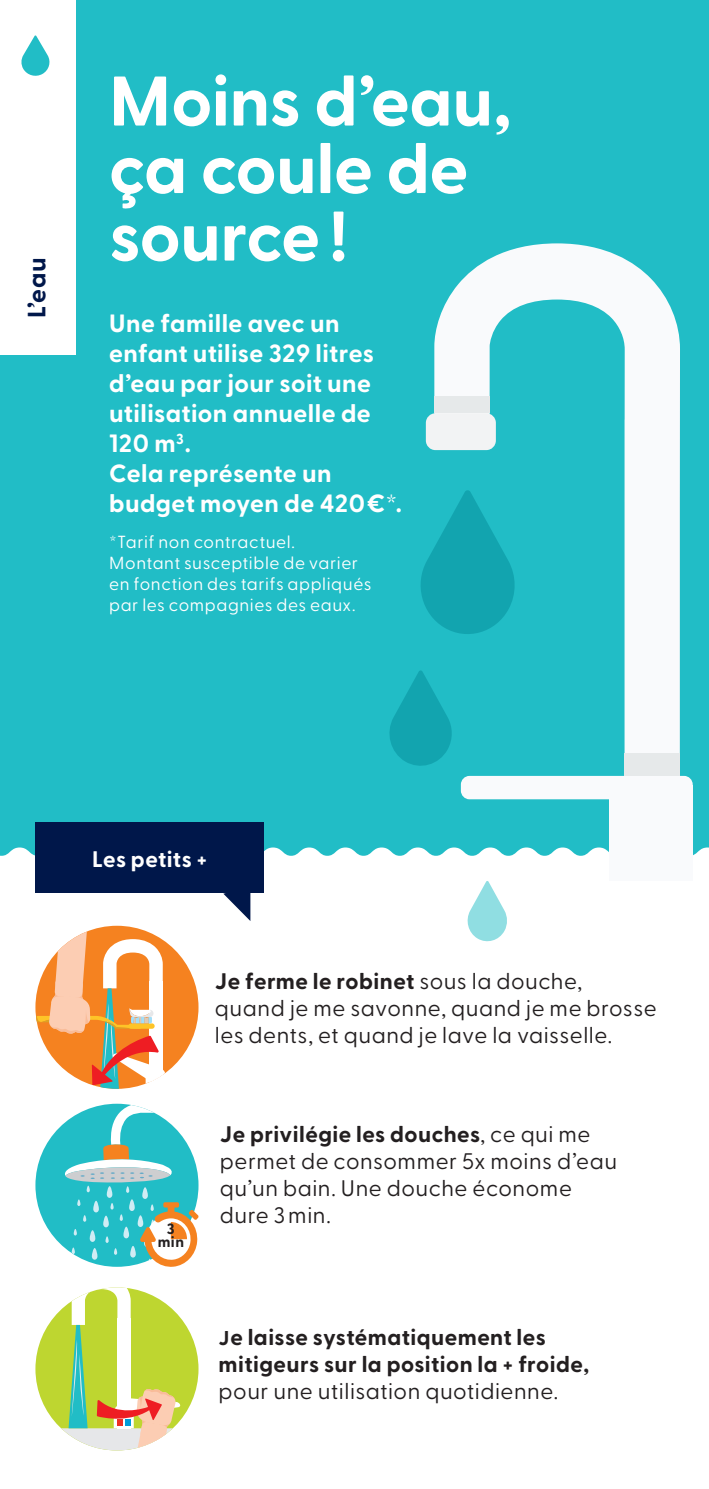
<style>
.page{position:relative;width:709px;height:1489px;background:#fff}
.page>*{position:absolute;margin:0;border:0;box-sizing:border-box;transform-origin:0 0}
.t1{font:700 70px/67.5px "Greycliff CF";letter-spacing:-.005em;color:#fff}
.t2{font:700 25px/30px "Greycliff CF";letter-spacing:.015em;color:#fff}
.t3{font:700 25px "Greycliff CF";color:#00174a}
.t4{font:22.5px/27px "Greycliff CF";letter-spacing:.025em;color:#231f20}
.t5{font:700 22.5px/27px "Greycliff CF";letter-spacing:.02em;color:#231f20}
.t6{font:700 22.5px "Greycliff CF";letter-spacing:.015em;color:#fff}
.t7{font:17.5px/21px "Greycliff CF";letter-spacing:.03em;color:#fff}
.t8{font:700 15px/12.5px "Greycliff CF";color:#231f20;text-align:center}
.s1{font-weight:700}
.s2{font-size:20px}
</style>
<div class="page">
<div style="left:0;top:0;width:709px;height:1054px;background:#21bdc6"></div>
<svg style="left:0;top:847px;width:709px;height:420px"></svg>
<div style="left:0;top:0;width:75px;height:354px;background:#fff"></div>
<svg style="left:421px;top:549px;width:13px;height:70px"></svg>
<svg style="left:389px;top:670px;width:45px;height:96px"></svg>
<svg style="left:465px;top:880px;width:43px;height:63px;background:#bfecee"></svg>
<svg style="left:434px;top:243px;width:246px;height:637px"></svg>
<div style="left:426px;top:413px;width:70px;height:37px;background:#f2f3f4;border-radius:10px"></div>
<div style="left:461px;top:775px;width:231px;height:24px;background:#f9fafc;border-radius:9px"></div>
<div style="left:609px;top:785px;width:83px;height:95px;background:#f9fafc"></div>
<div style="left:434px;top:396px;width:55px;height:17px;background:#e6e9ea"></div>
<div style="left:624px;top:753px;width:56px;height:22px;background:#e6e9ea"></div>
<div style="left:35px;top:1103px;width:163px;height:163px;background:#21bdc6;border-radius:50%"></div>
<div style="left:107px;top:1186px;width:5px;height:11px;background:#d0ecf4;border-radius:3px"></div>
<svg style="left:129px;top:1199px;width:6px;height:11px"></svg>
<svg style="left:64px;top:1103px;width:134px;height:89px"></svg>
<svg style="left:93px;top:1200px;width:6px;height:12px"></svg>
<svg style="left:77px;top:1199px;width:3px;height:6px"></svg>
<svg style="left:110px;top:1203px;width:4px;height:6px"></svg>
<div style="left:142px;top:1187px;width:6px;height:11px;background:#d0ecf4;border-radius:3px"></div>
<svg style="left:103px;top:1215px;width:6px;height:12px"></svg>
<svg style="left:83px;top:1215px;width:3px;height:6px"></svg>
<svg style="left:123px;top:1226px;width:6px;height:12px"></svg>
<svg style="left:120px;top:1214px;width:3px;height:6px"></svg>
<div style="left:90px;top:1230px;width:5px;height:11px;background:#d0ecf4;border-radius:3px"></div>
<svg style="left:74px;top:1229px;width:3px;height:6px"></svg>
<svg style="left:105px;top:1236px;width:4px;height:6px"></svg>
<div style="left:138px;top:1215px;width:5px;height:11px;background:#d0ecf4;border-radius:3px"></div>
<svg style="left:130px;top:1245px;width:6px;height:12px"></svg>
<svg style="left:114px;top:1248px;width:3px;height:6px"></svg>
<svg style="left:92px;top:1247px;width:5px;height:12px"></svg>
<svg style="left:72px;top:1247px;width:3px;height:6px"></svg>
<svg style="left:35px;top:1287px;width:159px;height:163px"></svg>
<div style="left:35px;top:925px;width:163px;height:163px;background:#f58220;border-radius:50%"></div>
<svg style="left:35px;top:925px;width:131px;height:163px"></svg>
<svg style="left:21px;top:35px;width:29px;height:41px"></svg>
<svg style="left:140px;top:1202px;width:59px;height:65px"></svg>
<div style="left:35px;top:822px;width:229px;height:71px;background:#00174a"></div>
<svg style="left:223px;top:893px;width:29px;height:28px"></svg>
<p class="t3" style="left:18px;top:318px;width:62px;rotate:-90deg">L’eau</p>
<h1 class="t1" style="left:109px;top:64px;width:404px">Moins d’eau, ça coule de source!</h1>
<p class="t2" style="left:109px;top:307px;width:294px">Une famille avec un enfant utilise 329 litres d’eau par jour soit une utilisation annuelle de<br>120 m<sup>3</sup>.<br>Cela représente un budget moyen de 420€*.</p>
<p class="t7" style="left:109px;top:530px;width:264px">*Tarif non contractuel.<br>Montant susceptible de varier en fonction des tarifs appliqués par les compagnies des eaux.</p>
<p class="t6" style="left:92px;top:841px;width:117px">Les petits +</p>
<p class="t8" style="left:158px;top:1221px;width:28px">3 min</p>
<p class="t4" style="left:215px;top:966px;width:443px"><span class="s1">Je ferme le robinet</span> sous la douche, quand je me savonne, quand je me brosse les dents, et quand je lave la vaisselle.</p>
<p class="t4" style="left:220px;top:1119px;width:398px"><span class="s1">Je privilégie les douches</span>, ce qui me permet de consommer 5x moins d’eau qu’un bain. Une douche économe dure 3 min.</p>
<p class="t5" style="left:219px;top:1322px;width:372px"><span class="s2">J</span>e laisse systématiquement les mitigeurs sur la position la + froide,</p>
<p class="t4" style="left:219px;top:1375px;width:341px">pour une utilisation quotidienne.</p>
</div>
